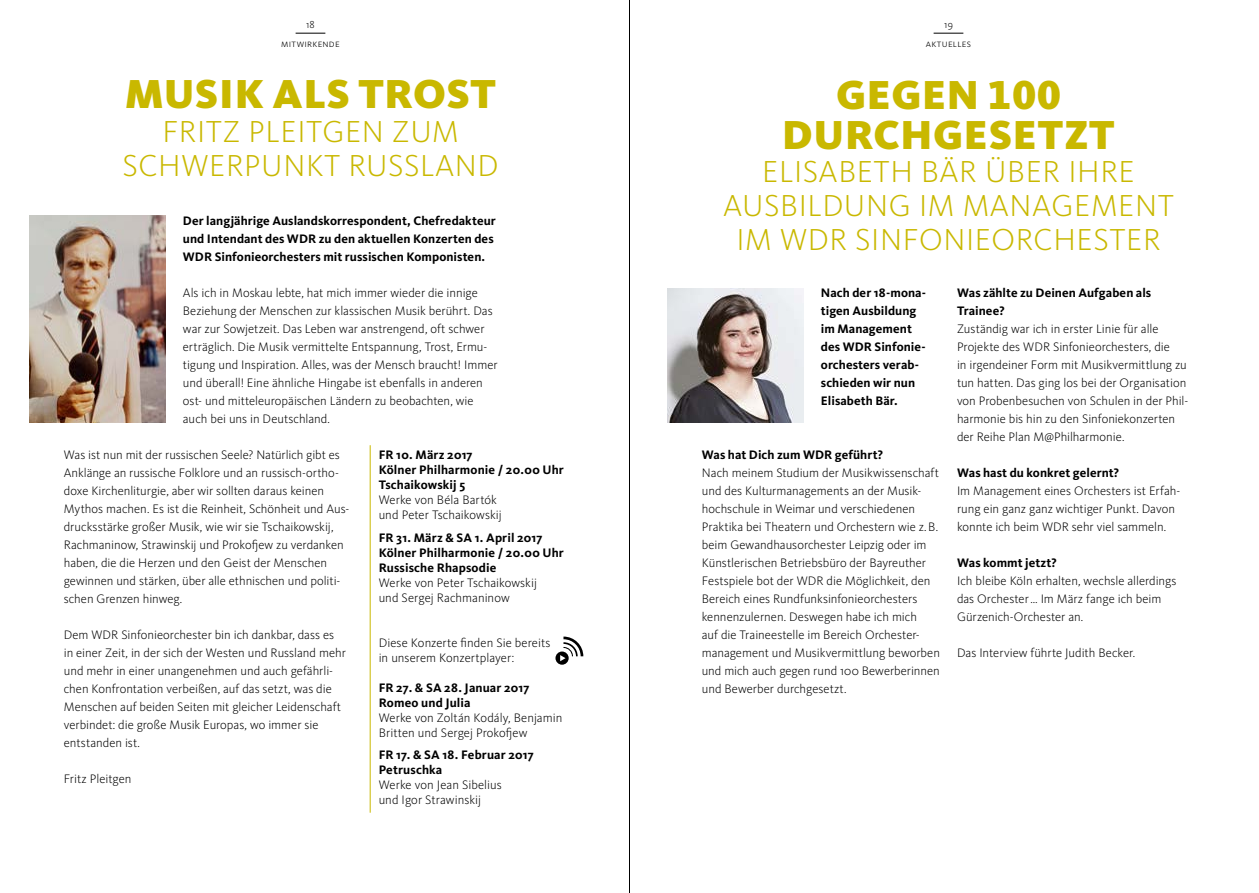
<style>
.page{position:relative;width:1259px;height:893px;background:#fff}
.page>*{position:absolute;margin:0;border:0;box-sizing:border-box;transform-origin:0 0}
.WSO___DIN_A5___Innen{font:900 42px "WDR Sans";letter-spacing:.02em;color:#c9b800}
.WSO___DIN_A5___Innen-2{font:300 31.5px/33.6px "WDR Sans";letter-spacing:.02em;color:#c9b800;text-align:center}
.WSO___DIN_A5___Innen-3{font:300 12.75px/18px "WDR Sans";color:#000}
.WSO___DIN_A5___Innen-4{font:700 12.75px/18px "WDR Sans";letter-spacing:.005em;color:#000}
.t1{font:300 10.5px "WDR Sans";letter-spacing:.03em;color:#000}
.s1{font-weight:700}
</style>
<div class="page">
<hr style="left:933px;top:33px;width:30px;height:1px;background:#000">
<svg style="left:296px;top:33px;width:29px;height:1px"></svg>
<img style="left:668px;top:289px;width:136px;height:133px">
<img style="left:30px;top:215px;width:136px;height:207px">
<hr style="left:370px;top:445px;width:1px;height:368px;background:#c9b800">
<svg style="left:555px;top:637px;width:28px;height:28px"></svg>
<hr style="left:629px;top:0;width:1px;height:893px;background:#000">
<p class="t1" style="left:306px;top:18px;width:10px">18</p>
<p class="t1" style="left:944px;top:18px;width:10px">19</p>
<p class="t1" style="left:281px;top:37px;width:60px">mitwirkende</p>
<p class="t1" style="left:926px;top:37px;width:47px">aktuelles</p>
<p class="WSO___DIN_A5___Innen" style="left:836px;top:70px;width:227px">GEGEN 100</p>
<p class="WSO___DIN_A5___Innen" style="left:782px;top:110px;width:334px">DURCHGESETZT</p>
<p class="WSO___DIN_A5___Innen-2" style="left:762px;top:155px;width:374px">ELISABETH BÄR ÜBER IHRE</p>
<p class="WSO___DIN_A5___Innen-2" style="left:723px;top:189px;width:452px">AUSBILDUNG IM MANAGEMENT<br>IM WDR SINFONIEORCHESTER</p>
<p class="WSO___DIN_A5___Innen-4" style="left:821px;top:284px;width:105px">Nach der 18-mona&shy;tigen Ausbildung im Management des WDR Sinfonie&shy;orchesters verab&shy;schieden wir nun</p>
<p class="WSO___DIN_A5___Innen-4" style="left:821px;top:392px;width:78px">Elisabeth Bär.</p>
<p class="WSO___DIN_A5___Innen" style="left:125px;top:69px;width:372px">MUSIK ALS TROST</p>
<p class="WSO___DIN_A5___Innen-2" style="left:122px;top:115px;width:378px">FRITZ PLEITGEN ZUM<br>SCHWERPUNKT RUSSLAND</p>
<p class="WSO___DIN_A5___Innen-4" style="left:183px;top:212px;width:314px">Der langjährige Auslandskorrespondent, Chefredakteur und Intendant des WDR zu den aktuellen Konzerten des<br>WDR Sinfonieorchesters mit russischen Komponisten.</p>
<p class="WSO___DIN_A5___Innen-3" style="left:183px;top:284px;width:316px">Als ich in Moskau lebte, hat mich immer wieder die innige Beziehung der Menschen zur klassischen Musik berührt. Das war zur Sowjetzeit. Das Leben war anstrengend, oft schwer erträglich. Die Musik vermittelte Entspannung, Trost, Ermu&shy;tigung und Inspiration. Alles, was der Mensch braucht! Immer und überall! Eine ähnliche Hingabe ist ebenfalls in anderen ost- und mitteleuropäischen Ländern zu beobachten, wie auch bei uns in Deutschland.</p>
<p class="WSO___DIN_A5___Innen-3" style="left:64px;top:446px;width:287px">Was ist nun mit der russischen Seele? Natürlich gibt es Anklänge an russische Folklore und an russisch-ortho&shy;doxe Kirchenliturgie, aber wir sollten daraus keinen Mythos machen. Es ist die Reinheit, Schönheit und Aus&shy;drucksstärke großer Musik, wie wir sie Tschaikowskij, Rachmaninow, Strawinskij und Prokofjew zu verdanken haben, die die Herzen und den Geist der Menschen gewinnen und stärken, über alle ethnischen und politi&shy;schen Grenzen hinweg.</p>
<p class="WSO___DIN_A5___Innen-3" style="left:64px;top:626px;width:284px">Dem WDR Sinfonieorchester bin ich dankbar, dass es in einer Zeit, in der sich der Westen und Russland mehr und mehr in einer unangenehmen und auch gefährli&shy;chen Konfrontation verbeißen, auf das setzt, was die Menschen auf beiden Seiten mit gleicher Leidenschaft verbindet: die große Musik Europas, wo immer sie entstanden ist.</p>
<p class="WSO___DIN_A5___Innen-3" style="left:64px;top:770px;width:69px">Fritz Pleitgen</p>
<p class="WSO___DIN_A5___Innen-4" style="left:957px;top:284px;width:196px">Was zählte zu Deinen Aufgaben als<br>Trainee?</p>
<p class="WSO___DIN_A5___Innen-3" style="left:957px;top:320px;width:233px">Zuständig war ich in erster Linie für alle Projekte des WDR Sinfonieorchesters, die<br>in irgendeiner Form mit Musikvermittlung zu tun hatten. Das ging los bei der Organisation von Probenbesuchen von Schulen in der Phil&shy;harmonie bis hin zu den Sinfoniekonzerten der Reihe Plan M@Philharmonie.</p>
<p class="WSO___DIN_A5___Innen-3" style="left:957px;top:464px;width:225px"><span class="s1">Was hast du konkret gelernt?<br></span>Im Management eines Orchesters ist Erfah&shy;rung ein ganz ganz wichtiger Punkt. Davon konnte ich beim WDR sehr viel sammeln.</p>
<p class="WSO___DIN_A5___Innen-4" style="left:957px;top:554px;width:101px">Was kommt jetzt?</p>
<p class="WSO___DIN_A5___Innen-3" style="left:957px;top:572px;width:221px">Ich bleibe Köln erhalten, wechsle allerdings das Orchester … Im März fange ich beim<br>Gürzenich-Orchester an.</p>
<p class="WSO___DIN_A5___Innen-3" style="left:957px;top:644px;width:180px">Das Interview führte Judith Becker.</p>
<p class="WSO___DIN_A5___Innen-4" style="left:702px;top:446px;width:183px">Was hat Dich zum WDR geführt?</p>
<p class="WSO___DIN_A5___Innen-3" style="left:702px;top:464px;width:240px">Nach meinem Studium der Musikwissenschaft und des Kulturmanagements an der Musik&shy;hochschule in Weimar und verschiedenen Praktika bei Theatern und Orchestern wie z.B. beim Gewandhausorchester Leipzig oder im Künstlerischen Betriebsbüro der Bayreuther Festspiele bot der WDR die Möglichkeit, den Bereich eines Rundfunksinfonieorchesters kennenzulernen. Deswegen habe ich mich<br>auf die Traineestelle im Bereich Orchester&shy;management und Musikvermittlung beworben und mich auch gegen rund 100 Bewerberinnen und Bewerber durchgesetzt.</p>
<p class="WSO___DIN_A5___Innen-4" style="left:379px;top:446px;width:96px">FR 10. März 2017</p>
<p class="WSO___DIN_A5___Innen-4" style="left:379px;top:461px;width:187px">Kölner Philharmonie / 20.00 Uhr</p>
<p class="WSO___DIN_A5___Innen-4" style="left:379px;top:476px;width:88px">Tschaikowskij 5</p>
<p class="WSO___DIN_A5___Innen-3" style="left:379px;top:492px;width:125px;line-height:15px">Werke von Béla Bartók und Peter Tschaikowskij</p>
<p class="WSO___DIN_A5___Innen-4" style="left:379px;top:528px;width:165px">FR 31. März &amp; SA 1. April 2017</p>
<p class="WSO___DIN_A5___Innen-4" style="left:379px;top:543px;width:187px">Kölner Philharmonie / 20.00 Uhr</p>
<p class="WSO___DIN_A5___Innen-4" style="left:379px;top:558px;width:119px">Russische Rhapsodie</p>
<p class="WSO___DIN_A5___Innen-3" style="left:379px;top:575px;width:160px;line-height:15px">Werke von Peter Tschaikowskij und Sergej Rachmaninow</p>
<p class="WSO___DIN_A5___Innen-3" style="left:379px;top:635px;width:173px;line-height:15px">Diese Konzerte finden Sie bereits in unserem Konzertplayer:</p>
<p class="WSO___DIN_A5___Innen-4" style="left:379px;top:678px;width:152px">FR 27. &amp; SA 28. Januar 2017</p>
<p class="WSO___DIN_A5___Innen-4" style="left:379px;top:693px;width:93px">Romeo und Julia</p>
<p class="WSO___DIN_A5___Innen-3" style="left:379px;top:710px;width:185px;line-height:15px">Werke von Zoltán Kodály, Benjamin<br>Britten und Sergej Prokofjew</p>
<p class="WSO___DIN_A5___Innen-4" style="left:379px;top:746px;width:157px">FR 17. &amp; SA 18. Februar 2017</p>
<p class="WSO___DIN_A5___Innen-4" style="left:379px;top:761px;width:65px">Petruschka</p>
<p class="WSO___DIN_A5___Innen-3" style="left:379px;top:777px;width:125px;line-height:15px">Werke von Jean Sibelius und Igor Strawinskij</p>
</div>
